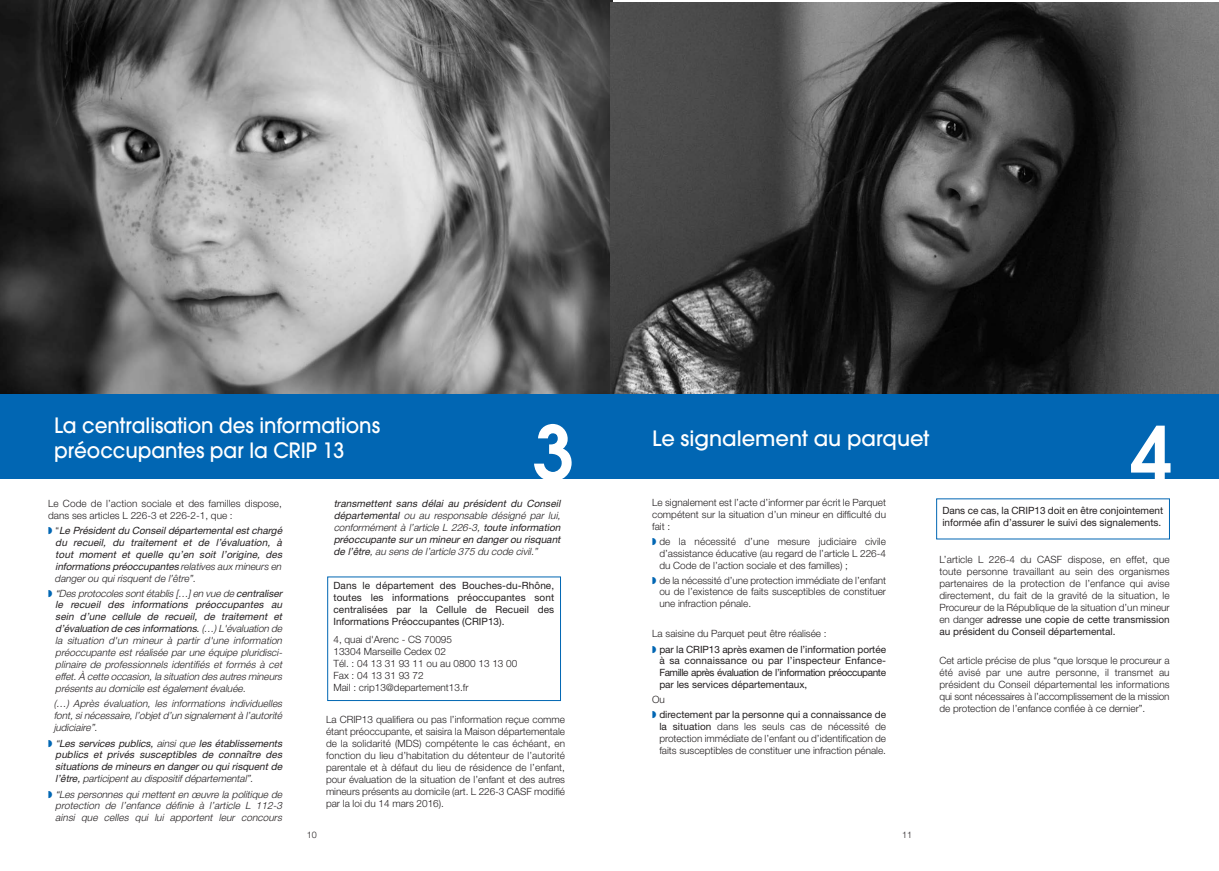
<style>
.page{position:relative;width:1219px;height:871px;background:#fff}
.page>*{position:absolute;margin:0;border:0;box-sizing:border-box;transform-origin:0 0}
.t1{font:600 74.6px "Avant Garde";color:#fff}
.t2{font:500 21px/25.2px "Avant Garde";color:#fff;scale:.95 1}
.t3{font:500 21px "Avant Garde";color:#fff}
.t4{font:300 10px/12px "Helvetica Neue";color:#231f20;text-align:justify}
.t5{font:italic 300 10px/11.9px "Helvetica Neue";letter-spacing:.01em;color:#231f20;text-align:justify}
.t6{font:italic 10px/11.8px "Helvetica Neue";color:#231f20;text-align:justify}
.t7{font:10px/12px "Helvetica Neue";color:#231f20;text-align:justify}
.t8{font:italic 300 10px "Helvetica Neue LT Std";color:#231f20}
.t9{font:300 9px "Helvetica Neue";color:#231f20}
.s1{font-weight:300;font-style:normal}
.s2{font-family:"Helvetica Neue LT Std";font-weight:300}
.s3{font-weight:400}
.s4{font-style:normal}
.s5{font-weight:300}
</style>
<div class="page">
<div style="left:327px;top:576px;width:234px;height:124px;border:1px solid #0166b3"></div>
<img style="left:0;top:1px;width:612px;height:393px">
<div style="left:0;top:394px;width:609px;height:85px;background:#0166b3"></div>
<img style="left:611px;top:2px;width:608px;height:392px">
<div style="left:609px;top:394px;width:610px;height:85px;background:#0166b3"></div>
<h2 class="t2" style="left:54px;top:414px;width:345px">La centralisation des informations préoccupantes par la CRIP 13</h2>
<h1 class="t1" style="left:532px;top:425px;width:43px">3</h1>
<p class="t4" style="left:48px;top:498px;width:235px">Le Code de l’action sociale et des familles dispose, dans ses articles L 226-3 et 226-2-1, que :</p>
<p class="t6" style="left:55px;top:525px;width:230px"><span class="s1">“</span> Le Président du Conseil départemental est chargé du recueil, du traitement et de l’évaluation, à tout moment et quelle qu’en soit l’origine, des informations préoccupantes <span class="s2">re la ti ve s a ux m in e u rs e n</span></p>
<p class="t8" style="left:55px;top:574px;width:142px">danger ou qui risquent de l’être”.</p>
<p class="t5" style="left:55px;top:588px;width:230px">“Des protocoles sontétablis […] en vue de <span class="s3">centraliser le recueil des informations préoccupantes au sein d’une cellule de recueil, de traitement et d’évaluation de ces informations.</span> (…) L 'évaluation de la situation d'un mineur à partir d'une information préoccupante est réalisée par une équipe pluridisci&shy;plinaire de professionnels identifiés et formés à cet effet.À cette occasion,la situation des autres mineurs présents au domicile est également évaluée.</p>
<p class="t5" style="left:54px;top:698px;width:232px">(…) Après évaluation, les informations individuelles font,sinécessaire,l’objetd’un signalementà l’autorité judiciaire”<span class="s4">.</span></p>
<p class="t6" style="left:55px;top:738px;width:230px"><span class="s5">“</span>Les services publics, <span class="s5">ainsi que</span> les établissements publics et privés susceptibles de connaître des situations de mineurs en danger ou qui risquent de l’être, <span class="s5">participent au dispositif départemental”.</span></p>
<p class="t5" style="left:55px;top:788px;width:230px">“Les personnes qui mettent en œuvre la politique de protection de l’enfance définie à l’article L 112-3 ainsi que celles qui lui apportent leur concours</p>
<p class="t6" style="left:334px;top:498px;width:230px">transmettent sans délai au président du Conseil départemental <span class="s5">ou au responsable désigné par lui, conformément à l’article L 226-3,</span> toute information préoccupante sur un mineur en danger ou risquant de l’être<span class="s5">, au sens de l’article 375 du code civil.”</span></p>
<p class="t7" style="left:333px;top:580px;width:222px">Dans le département des Bouches-du-Rhône, toutes les informations préoccupantes sont centralisées par la Cellule de Recueil des Informations Préoccupantes (CRIP13).</p>
<p class="t4" style="left:333px;top:634px;width:185px;text-align:left">4, quai d'Arenc - CS 70095<br>13304 Marseille Cedex 02<br>Tél. : 04 13 31 93 11 ou au 0800 13 13 00<br>Fax : 04 13 31 93 72<br>Mail : crip13@departement13.fr</p>
<p class="t4" style="left:326px;top:714px;width:241px">La CRIP13 qualifiera ou pas l’information reçue comme étant préoccupante, et saisira la Maison départementale de la solidarité (MDS) compétente le cas échéant, en fonction du lieu d’habitation du détenteur de l’autorité parentale et à défaut du lieu de résidence de l’enfant, pour évaluation de la situation de l’enfant et des autres mineurs présents au domicile (art. L 226-3 CASF modifié par la loi du 14 mars 2016).</p>
<h2 class="t3" style="left:652px;top:430px;width:279px">Le signalement au parquet</h2>
<h1 class="t1" style="left:1130px;top:425px;width:43px">4</h1>
<p class="t4" style="left:652px;top:497px;width:235px">Le signalement est l’acte d’informer par écrit le Parquet compétent sur la situation d’un mineur en difficulté du fait :</p>
<p class="t4" style="left:659px;top:536px;width:228px">de la nécessité d’une mesure judiciaire civile d’assistance éducative (au regard de l’article L 226-4 du Code de l’action sociale et des familles) ;</p>
<p class="t4" style="left:659px;top:575px;width:228px">de la nécessité d’une protection immédiate de l’enfant ou de l’existence de faits susceptibles de constituer une infraction pénale.</p>
<p class="t4" style="left:652px;top:628px;width:176px">La saisine du Parquet peut être réalisée :</p>
<p class="t7" style="left:659px;top:643px;width:228px">par la CRIP13 après examen de l’information portée à sa connaissance ou par l’inspecteur Enfance-Famille après évaluation de l’information préoccupante par les services départementaux,</p>
<p class="t4" style="left:652px;top:694px;width:14px">Ou</p>
<p class="t4" style="left:659px;top:709px;width:228px"><span class="s3">directement par la personne qui a connaissance de la situation</span> dans les seuls cas de nécessité de protection immédiate de l’enfant ou d’identification de faits susceptibles de constituer une infraction pénale.</p>
<p class="t7" style="left:942px;top:505px;width:222px">Dans ce cas, la CRIP13 doit en être conjointement informée afin d’assurer le suivi des signalements.</p>
<p class="t4" style="left:939px;top:553px;width:232px">L’article L 226-4 du CASF dispose, en effet, que toute personne travaillant au sein des organismes partenaires de la protection de l’enfance qui avise directement, du fait de la gravité de la situation, le Procureur de la République de la situation d’un mineur en danger <span class="s3">adresse une copie de cette transmission au président du Conseil départemental.</span></p>
<p class="t4" style="left:939px;top:655px;width:232px">Cet article précise de plus “que lorsque le procureur a été avisé par une autre personne, il transmet au président du Conseil départemental les informations qui sont nécessaires à l’accomplissement de la mission de protection de l’enfance confiée à ce dernier”.</p>
<p class="t9" style="left:307px;top:831px;width:11px">10</p>
<p class="t9" style="left:902px;top:831px;width:11px">11</p>
</div>
